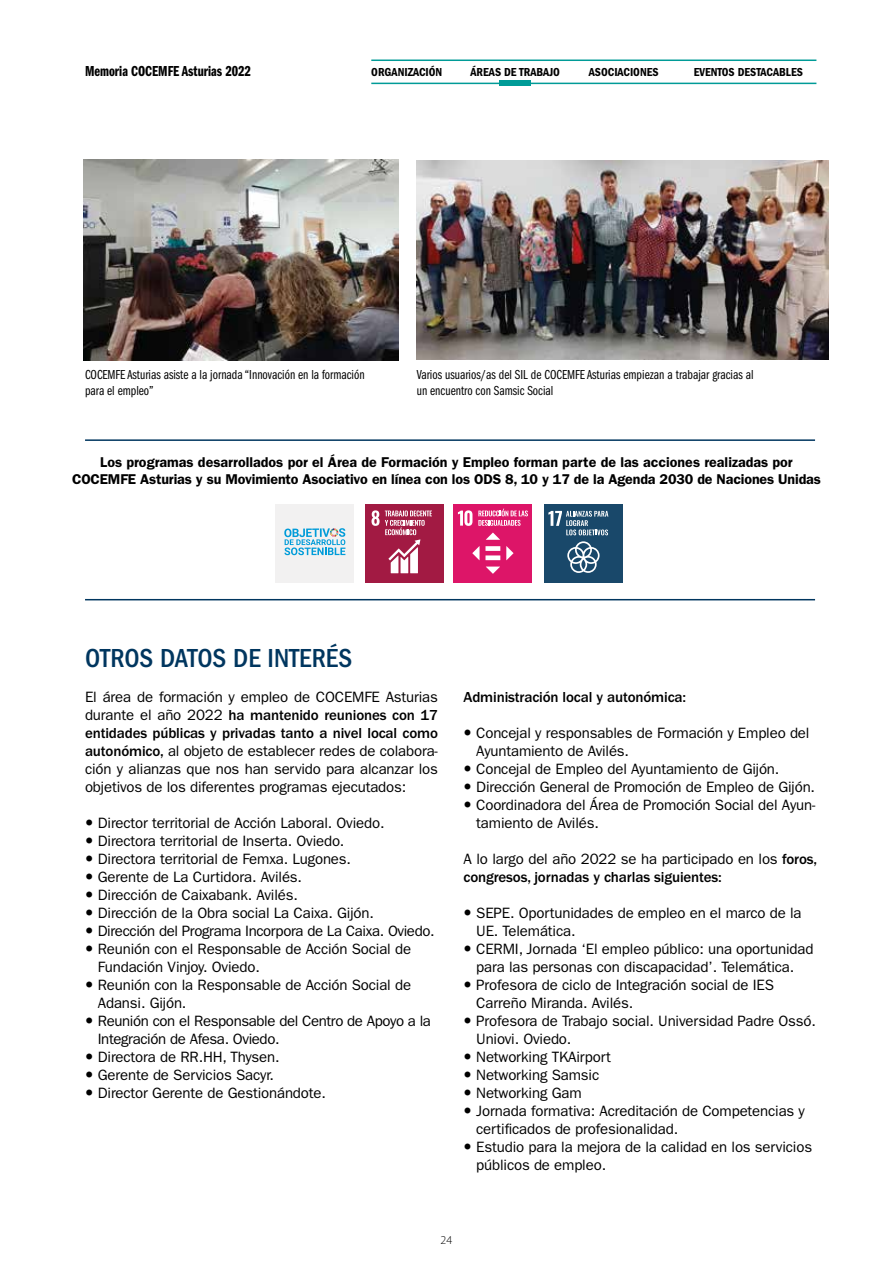
<style>
.page{position:relative;width:893px;height:1263px;background:#fff}
.page>*{position:absolute;margin:0;border:0;box-sizing:border-box;transform-origin:0 0}
.t1{font:500 condensed 27px "ITC Franklin Gothic Std";color:#00365f}
.t2{font:15px/18px "ITC Franklin Gothic Std";letter-spacing:-.01em;color:#000}
.t3{font:500 15px/18px "ITC Franklin Gothic Std";letter-spacing:-.01em;color:#000}
.t4{font:15px "ITC Franklin Gothic Std Dm Cp";color:#000}
.t5{font:600 14.25px/17.1px "ITC Franklin Gothic Std";color:#000;text-align:center}
.t6{font:13.5px/16.2px "ITC Franklin Gothic Std Bk Cp";color:#000}
.t7{font:12px "ITC Franklin Gothic Std Dm Cd";color:#000}
.t8{font:300 12px "Myriad Pro";color:#000}
.s1{font-weight:500}
.s2{font-weight:400}
</style>
<div class="page">
<div style="left:464px;top:61px;width:102px;height:22px;border:1px solid #fff;border-radius:11px"></div>
<hr style="left:371px;top:60px;width:445px;height:1px;background:#009b97">
<hr style="left:371px;top:83px;width:445px;height:1px;background:#009b97">
<div style="left:500px;top:80px;width:31px;height:6px;background:#009b97"></div>
<hr style="left:85px;top:439px;width:730px;height:2px;background:#00365f">
<hr style="left:85px;top:599px;width:730px;height:1px;background:#00365f">
<div style="left:365px;top:504px;width:79px;height:79px;background:#a21a43"></div>
<svg style="left:371px;top:510px;width:61px;height:63px"></svg>
<div style="left:453px;top:504px;width:79px;height:78px;background:#dd1568"></div>
<svg style="left:458px;top:510px;width:14px;height:16px"></svg>
<svg style="left:478px;top:509px;width:50px;height:17px"></svg>
<div style="left:485px;top:555px;width:15px;height:5px;background:#fff"></div>
<div style="left:485px;top:546px;width:15px;height:5px;background:#fff"></div>
<svg style="left:486px;top:533px;width:14px;height:7px"></svg>
<svg style="left:506px;top:546px;width:7px;height:14px"></svg>
<svg style="left:486px;top:567px;width:14px;height:7px"></svg>
<svg style="left:472px;top:546px;width:7px;height:14px"></svg>
<div style="left:276px;top:504px;width:78px;height:78px;background:#f2f1f1"></div>
<svg style="left:284px;top:528px;width:61px;height:27px"></svg>
<div style="left:544px;top:504px;width:78px;height:78px;background:#19486a"></div>
<svg style="left:548px;top:511px;width:60px;height:24px"></svg>
<svg style="left:567px;top:541px;width:33px;height:32px"></svg>
<img style="left:84px;top:160px;width:314px;height:200px">
<img style="left:417px;top:160px;width:412px;height:199px">
<p class="t4" style="left:85px;top:63px;width:167px">Memoria COCEMFE Asturias 2022</p>
<p class="t7" style="left:371px;top:65px;width:73px">ORGANIZACIÓN</p>
<p class="t7" style="left:470px;top:65px;width:91px">ÁREAS DE TRABAJO</p>
<p class="t7" style="left:589px;top:65px;width:71px">ASOCIACIONES</p>
<p class="t7" style="left:694px;top:65px;width:111px">EVENTOS DESTACABLES</p>
<p class="t6" style="left:85px;top:367px;width:281px">COCEMFE Asturias asiste a la jornada “Innovación en la formación para el empleo”</p>
<p class="t6" style="left:417px;top:367px;width:338px">Varios usuarios/as del SIL de COCEMFE Asturias empiezan a trabajar gracias al un encuentro con Samsic Social</p>
<p class="t5" style="left:72px;top:454px;width:750px">Los programas desarrollados por el Área de Formación y Empleo forman parte de las acciones realizadas por<br>COCEMFE Asturias y su Movimiento Asociativo en línea con los ODS 8, 10 y 17 de la Agenda 2030 de Naciones Unidas</p>
<h1 class="t1" style="left:85px;top:642px;width:269px">OTROS DATOS DE INTERÉS</h1>
<p class="t2" style="left:85px;top:688px;width:354px;text-align:justify">El área de formación y empleo de COCEMFE Asturias durante el año 2022 <span class="s1">ha mantenido reuniones con 17 entidades públicas y privadas tanto a nivel local como autonómico,</span> al objeto de establecer redes de colabora&shy;ción y alianzas que nos han servido para alcanzar los objetivos de los diferentes programas ejecutados:</p>
<p class="t2" style="left:98px;top:814px;width:338px">Director territorial de Acción Laboral. Oviedo.<br>Directora territorial de Inserta. Oviedo.<br>Directora territorial de Femxa. Lugones.<br>Gerente de La Curtidora. Avilés.<br>Dirección de Caixabank. Avilés.<br>Dirección de la Obra social La Caixa. Gijón.<br>Dirección del Programa Incorpora de La Caixa. Oviedo.<br>Reunión con el Responsable de Acción Social de Fundación Vinjoy. Oviedo.<br>Reunión con la Responsable de Acción Social de Adansi. Gijón.<br>Reunión con el Responsable del Centro de Apoyo a la Integración de Afesa. Oviedo.<br>Directora de RR.HH, Thysen.<br>Gerente de Servicios Sacyr.<br>Director Gerente de Gestionándote.</p>
<p class="t3" style="left:463px;top:688px;width:224px">Administración local y autonómica:</p>
<p class="t2" style="left:476px;top:724px;width:341px">Concejal y responsables de Formación y Empleo del Ayuntamiento de Avilés.<br>Concejal de Empleo del Ayuntamiento de Gijón.<br>Dirección General de Promoción de Empleo de Gijón.<br>Coordinadora del Área de Promoción Social del Ayun&shy;tamiento de Avilés.</p>
<p class="t3" style="left:463px;top:850px;width:355px"><span class="s2">A lo largo del año 2022 se ha participado en los</span> foros, congresos, jornadas y charlas siguientes:</p>
<p class="t2" style="left:476px;top:904px;width:341px">SEPE. Oportunidades de empleo en el marco de la UE. Telemática.<br>CERMI, Jornada ‘El empleo público: una oportunidad para las personas con discapacidad’. Telemática.<br>Profesora de ciclo de Integración social de IES Carreño Miranda. Avilés.<br>Profesora de Trabajo social. Universidad Padre Ossó.<br>Uniovi. Oviedo.<br>Networking TKAirport<br>Networking Samsic<br>Networking Gam<br>Jornada formativa: Acreditación de Competencias y certificados de profesionalidad.<br>Estudio para la mejora de la calidad en los servicios públicos de empleo.</p>
<p class="t8" style="left:441px;top:1233px;width:13px">24</p>
</div>
